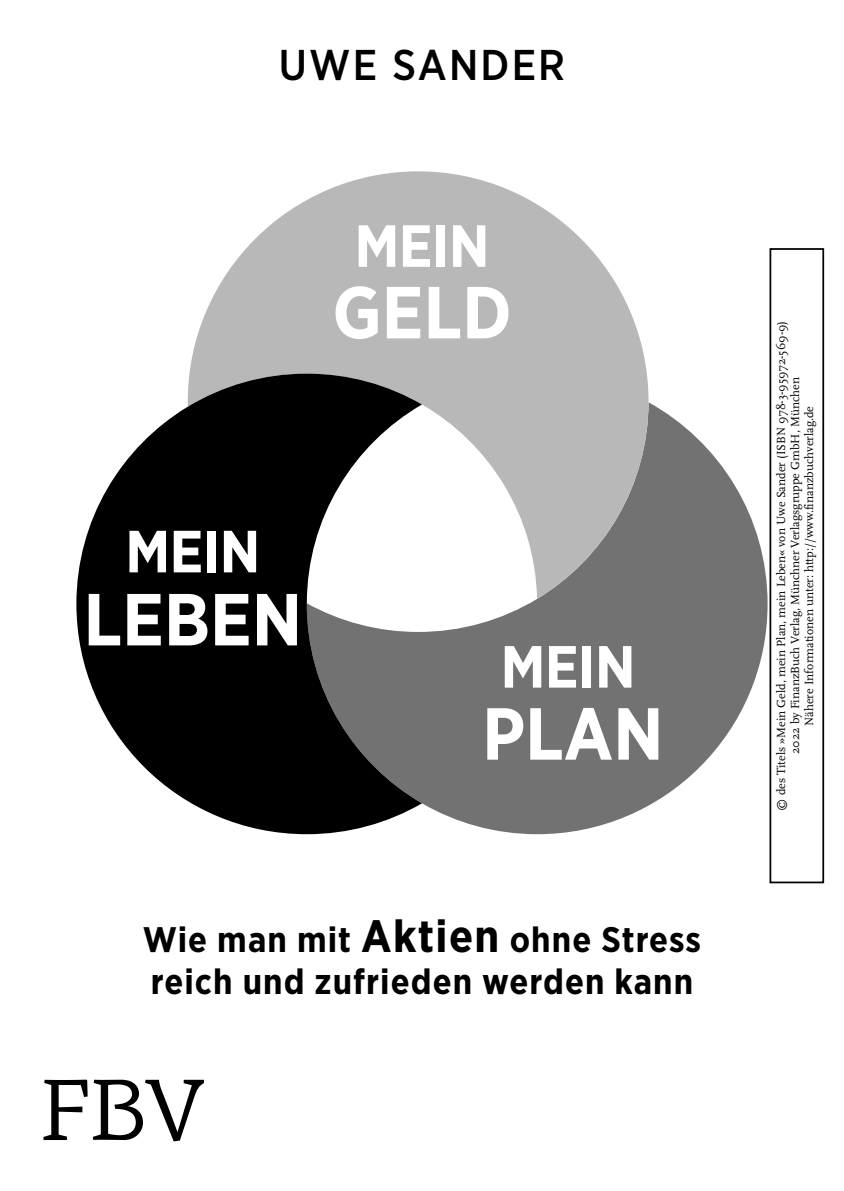
<style>
.page{position:relative;width:844px;height:1191px;background:#fff}
.page>*{position:absolute;margin:0;border:0;box-sizing:border-box;transform-origin:0 0}
.t1{font:700 73.5px "Gotham Narrow";color:#fff}
.t2{font:700 59.32px "Gotham Narrow";letter-spacing:-.01em;color:#fff}
.t3{font:500 43.05px "Gotham Narrow";letter-spacing:.05em;color:#000}
.t4{font:700 35.52px/42.2px "Gotham Narrow";letter-spacing:.03em;color:#000}
.t5{font:12.25px/14px "Scala Pro";color:#000;text-align:center}
.s1{font-size:45.32px}
</style>
<div class="page">
<svg style="left:422px;top:402px;width:345px;height:432px;fill:#727272"></svg>
<svg style="left:189px;top:171px;width:459px;height:428px;fill:#b8b8b8"></svg>
<svg style="left:76px;top:373px;width:346px;height:461px;fill:#000"></svg>
<svg style="left:43px;top:1079px;width:161px;height:62px"></svg>
<div style="left:769px;top:248px;width:54px;height:635px;border:2px solid #000"></div>
<p class="t3" style="left:279px;top:38px;width:288px">UWE SANDER</p>
<p class="t2" style="left:354px;top:208px;width:136px">MEIN</p>
<p class="t1" style="left:332px;top:265px;width:181px">GELD</p>
<p class="t2" style="left:125px;top:513px;width:136px">MEIN</p>
<p class="t1" style="left:83px;top:572px;width:220px">LEBEN</p>
<p class="t2" style="left:500px;top:628px;width:136px">MEIN</p>
<p class="t1" style="left:482px;top:686px;width:183px">PLAN</p>
<p class="t4" style="left:143px;top:918px;width:559px">Wie man mit <span class="s1">Aktien</span> ohne Stress reich und zufrieden werden kann</p>
<p class="t5" style="left:774px;top:810px;width:491px;rotate:-90deg">© des Titels »Mein Geld, mein Plan, mein Leben« von Uwe Sander (ISBN 978-3-95972-569-9)<br>2022 by FinanzBuch Verlag, Münchner Verlagsgruppe GmbH, München<br>Nähere Informationen unter: http://www.finanzbuchverlag.de</p>
</div>
